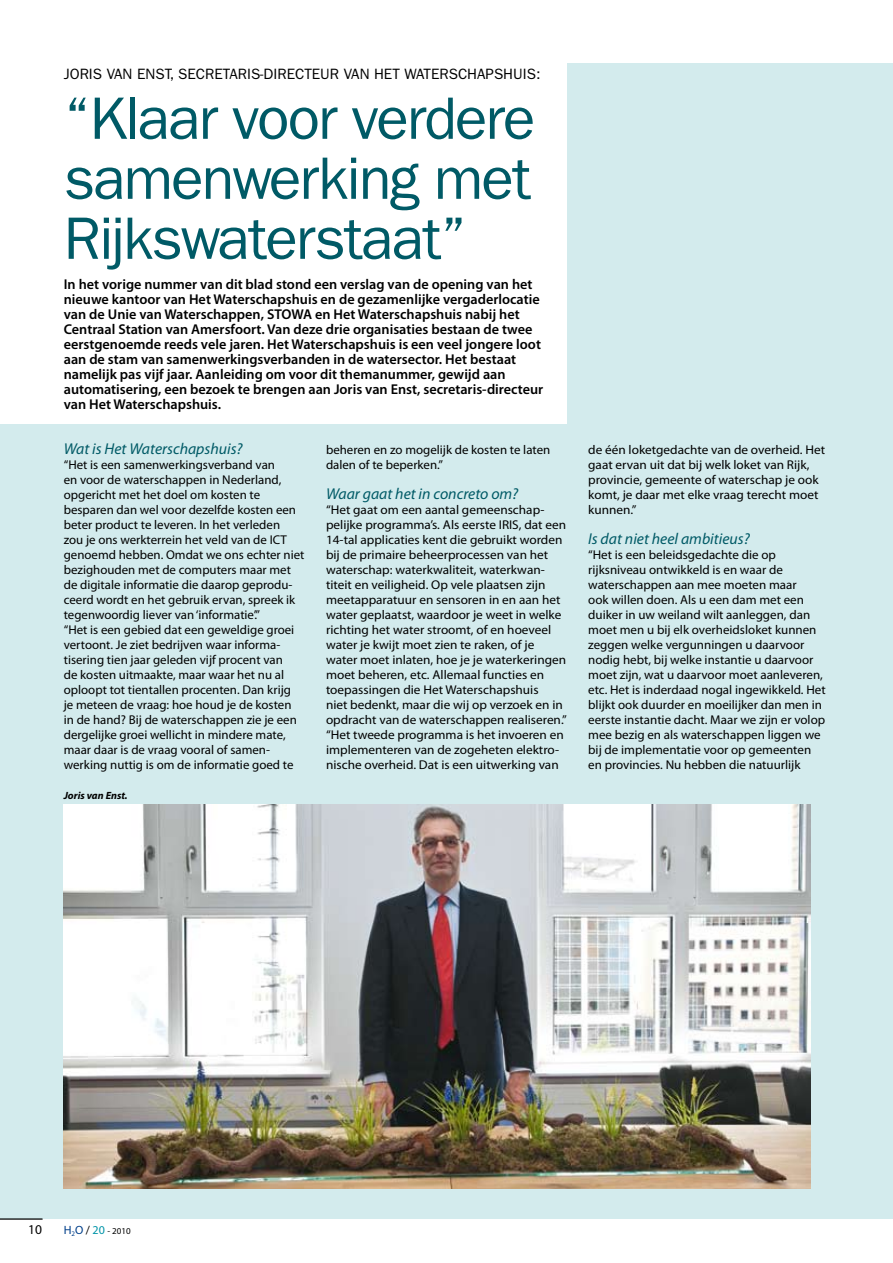
<style>
.page{position:relative;width:893px;height:1263px;background:#fff}
.page>*{position:absolute;margin:0;border:0;box-sizing:border-box;transform-origin:0 0}
.t1{font:60px/60px "ITC Franklin Gothic Std";letter-spacing:-.03em;color:#005a66;text-align:justify}
.t2{font:italic 15.75px "Myriad Pro";color:#005a66}
.t3{font:15px "ITC Franklin Gothic Std";color:#000}
.t4{font:600 14.25px/15px "Myriad Pro";color:#000}
.t5{font:13.5px "Myriad Pro";color:#000}
.t6{font:12.75px/15px "Myriad Pro";color:#000}
.t7{font:12.75px/15px "Myriad Pro";color:#000;scale:1.04 1}
.t8{font:italic 700 10.5px "Myriad Pro";color:#000}
.t9{font:9px "Myriad Pro";color:#000}
.s1{font-size:12px;color:#003f8a}
.s2{font-size:12px}
.s3{font-size:12px;color:#0094a8}
</style>
<div class="page">
<div style="left:0;top:64px;width:893px;height:1155px;background:#d3ebed"></div>
<hr style="left:0;top:1219px;width:43px;height:1px;background:#000">
<div style="left:0;top:0;width:567px;height:424px;background:#fff"></div>
<img style="left:64px;top:804px;width:746px;height:385px">
<p class="t3" style="left:64px;top:65px;width:478px">JOR IS VAN ENST, SECRETAR IS-DIRECTEUR VAN HET WATERSCHAPSH UIS:</p>
<h1 class="t1" style="left:64px;top:89px;width:473px">“KLAAR VOOR VERDERE SAMENWERKING MET RIJKSWATERSTAAT”</h1>
<p class="t4" style="left:64px;top:277px;width:481px">In het vorige nummer van dit blad stond een verslag van de opening van het nieuwe kantoor van Het Waterschapshuis en de gezamenlijke vergaderlocatie van de Unie van Waterschappen, STOWA en Het Waterschapshuis nabij het Centraal Station van Amersfoort. Van deze drie organisaties bestaan de twee eerstgenoemde reeds vele jaren. Het Waterschapshuis is een veel jongere loot aan de stam van samenwerkingsverbanden in de watersector. Het bestaat namelijk pas vijf jaar. Aanleiding om voor dit themanummer, gewijd aan automatisering, een bezoek te brengen aan Joris van Enst, secretaris-directeur van Het Waterschapshuis.</p>
<p class="t2" style="left:64px;top:440px;width:180px">Wat is Het Waterschapshuis?</p>
<p class="t6" style="left:64px;top:457px;width:242px">“Het is een samenwerkingsverband van<br>en voor de waterschappen in Nederland, opgericht met het doel om kosten te besparen dan wel voor dezelfde kosten een beter product te leveren. I n het verleden<br>zou je ons werkterrein het veld van de ICT genoemd hebben. Omdat we ons echter niet bezighouden met de computers maar met de digitale informatie die daarop geprodu&shy;ceerd wordt en het gebruik ervan, spreek ik tegenwoordig liever van ‘informatie’.”<br>“Het is een gebied dat een geweldige groei vertoont. Je ziet bedrijven waar informa&shy;tisering tien jaar geleden vijf procent van<br>de kosten uitmaakte, maar waar het nu al oploopt tot tientallen procenten. Dan krijg<br>je meteen de vraag: hoe houd je de kosten in de hand? Bij de waterschappen zie je een dergelijke groei wellicht in mindere mate, maar daar is de vraag vooral of samen&shy;werking nuttig is om de informatie goed te</p>
<p class="t6" style="left:326px;top:442px;width:226px">beheren en zo mogelijk de kosten te laten dalen of te beperken.”</p>
<p class="t2" style="left:326px;top:485px;width:194px">Waar gaat het in concreto om?</p>
<p class="t7" style="left:326px;top:502px;width:233px">“Het gaat om een aantal gemeenschap&shy;pelijke programma’s. Als eerste IRIS, dat een 14-tal applicaties kent die gebruikt worden bij de primaire beheerprocessen van het waterschap: waterkwaliteit, waterkwan&shy;titeit en veiligheid. Op vele plaatsen zijn meetapparatuur en sensoren in en aan het water geplaatst, waardoor je weet in welke richting het water stroomt, of en hoeveel water je kwijt moet zien te raken, of je water moet inlaten, hoe je je waterkeringen moet beheren, etc. Allemaal functies en toepassingen die Het Waterschapshuis<br>niet bedenkt, maar die wij op verzoek en in opdracht van de waterschappen realiseren.” “Het tweede programma is het invoeren en implementeren van de zogeheten elektro&shy;nische overheid. Dat is een uitwerking van</p>
<p class="t8" style="left:64px;top:789px;width:65px">Joris van Enst.</p>
<p class="t7" style="left:588px;top:442px;width:229px">de één loketgedachte van de overheid. Het gaat ervan uit dat bij welk loket van Rijk, provincie, gemeente of waterschap je ook komt, je daar met elke vraag terecht moet kunnen.”</p>
<p class="t2" style="left:588px;top:530px;width:163px">Is dat niet heel ambitieus?</p>
<p class="t6" style="left:588px;top:547px;width:239px">“Het is een beleidsgedachte die op rijksniveau ontwikkeld is en waar de waterschappen aan mee moeten maar<br>ook willen doen. Als u een dam met een duiker in uw weiland wilt aanleggen, dan moet men u bij elk overheidsloket kunnen zeggen welke vergunningen u daarvoor nodig hebt, bij welke instantie u daarvoor moet zijn, wat u daarvoor moet aanleveren, etc. Het is inderdaad nogal ingewikkeld. Het blijkt ook duurder en moeilijker dan men in eerste instantie dacht. Maar we zijn er volop mee bezig en als waterschappen liggen we bij de implementatie voor op gemeenten en provincies. Nu hebben die natuurlijk</p>
<p class="t5" style="left:28px;top:1222px;width:15px">10</p>
<p class="t9" style="left:64px;top:1226px;width:68px"><span class="s1">H</span> <sub>2</sub><span class="s1">O</span> <span class="s2">/</span> <span class="s3">20</span> - 2010</p>
</div>
